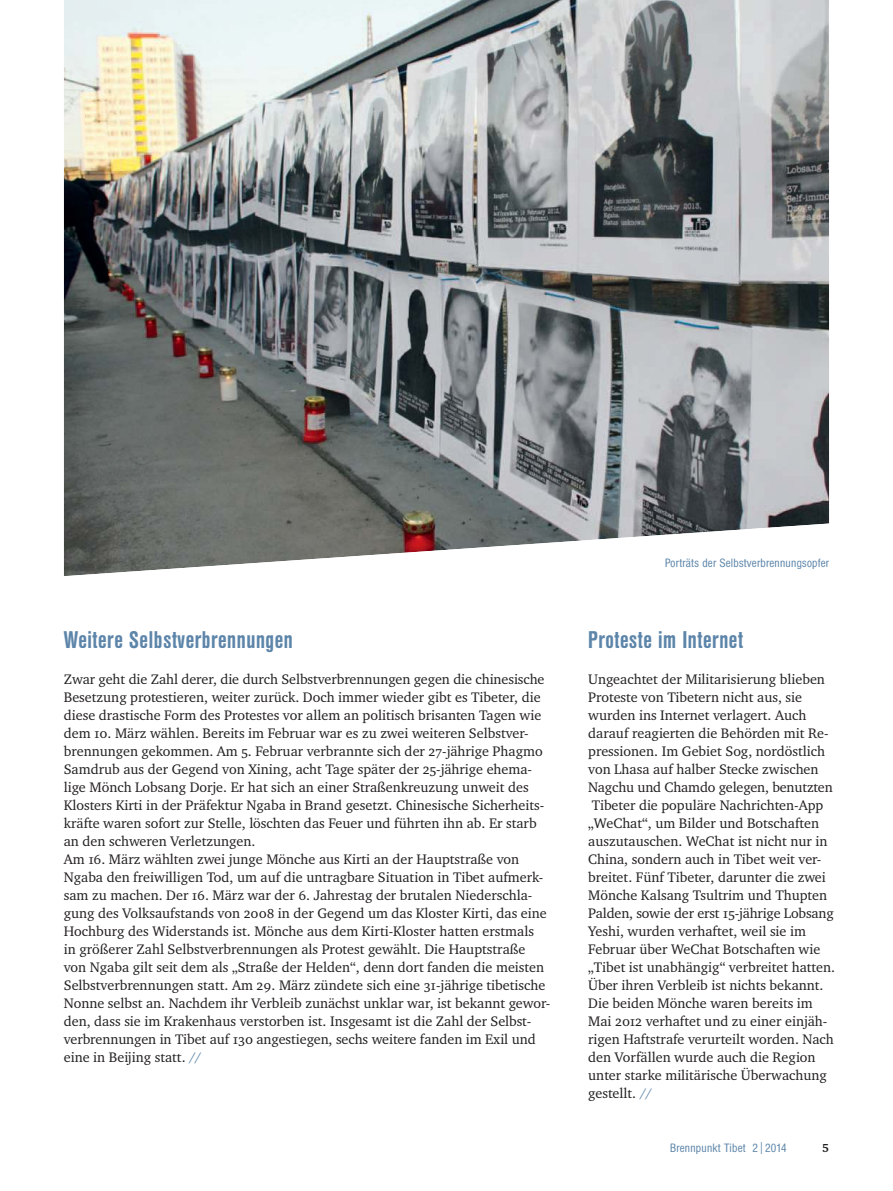
<style>
.page{position:relative;width:893px;height:1191px;background:#fff}
.page>*{position:absolute;margin:0;border:0;box-sizing:border-box;transform-origin:0 0}
.t1{font:500 24px "Helvetica Con BQ";letter-spacing:.025em;color:#5c85a9}
.t2{font:14.25px/18px "Charter EF";color:#221f1f}
.t3{font:300 12px "Helvetica Con BQ";letter-spacing:.025em;color:#5c85a9}
.t4{font:700 12px "Charter EF";color:#221f1f}
.s1{font-family:"Charter EF Regular SC"}
.s2{color:#5c85a9}
</style>
<div class="page">
<img style="left:64px;top:0;width:765px;height:576px">
<h1 class="t1" style="left:64px;top:627px;width:231px">weitere selbstverbrennungen</h1>
<p class="t2" style="left:64px;top:671px;width:488px">Zwar geht die Zahl derer, die durch Selbstverbrennungen gegen die chinesische Besetzung protestieren, weiter zurück. Doch immer wieder gibt es Tibeter, die diese drastische Form des Protestes vor allem an politisch brisanten Tagen wie dem <span class="s1">10</span>. März wählen. Bereits im Februar war es zu zwei weiteren Selbstver&shy;brennungen gekommen. Am <span class="s1">5</span>. Februar verbrannte sich der <span class="s1">27</span>-jährige Phagmo Samdrub aus der Gegend von Xining, acht Tage später der <span class="s1">25</span>-jährige ehema - lige Mönch Lobsang Dorje. Er hat sich an einer Straßenkreuzung unweit des Klosters Kirti in der Präfektur Ngaba in Brand gesetzt. Chinesische Sicherheits&shy;kräfte waren sofort zur Stelle, löschten das Feuer und führten ihn ab. Er starb an den schweren Verletzungen.<br>Am <span class="s1">16</span>. März wählten zwei junge Mönche aus Kirti an der Hauptstraße von Ngaba den freiwilligen Tod, um auf die untragbare Situation in Tibet aufmer k&shy;sam zu machen. Der <span class="s1">16</span>. März war der <span class="s1">6</span>. Jahrestag der brutalen Niederschla&shy;gung des Volksaufstands von <span class="s1">2008</span> in der Gegend um das Kloster Kirti, das eine Hochburg des Widerstands ist. Mönche aus dem Kirti-Kloster hatten erstmals<br>in größerer Zahl Selbstverbrennungen als Protest gewählt. Die Hauptstraße von Ngaba gilt seit dem als „Straße der Helden“, denn dort fanden die meisten Selbstverbrennungen statt. Am <span class="s1">29</span>. März zündete sich eine <span class="s1">31</span>-jährige tibetische Nonne selbst an. Nachdem ihr Verbleib zunächst unklar war, ist bekannt gewor&shy;den, dass sie im Krakenhaus verstorben ist. Insgesamt ist die Zahl der Selbst&shy;verbrennungen in Tibet auf <span class="s1">130</span> angestiegen, sechs weitere fanden im Exil und eine in Beijing statt. <span class="s2">//</span></p>
<p class="t3" style="left:665px;top:556px;width:165px">Porträts der Selbstverbrennungsopfer</p>
<h1 class="t1" style="left:588px;top:627px;width:156px">proteste im internet</h1>
<p class="t2" style="left:588px;top:671px;width:248px">Ungeachtet der Militarisierung blieben Proteste von Tibetern nicht aus, sie<br>wur den ins Internet verlagert. Auch darauf reagierten die Behörden mit Re&shy;pressionen. Im Gebiet Sog, nordöstlich von Lhasa auf halber Stecke zwischen Nagchu und Chamdo gelegen, benutzten Tibeter die populäre Nachrichten-App „WeChat“, um Bilder und Botschaften auszutauschen. WeChat ist nicht nur in China, sondern auch in Tibet weit ver&shy;breitet. Fünf Tibeter, darunter die zwei Mönche Kalsang Tsultrim und Thupten Palden, sowie der erst <span class="s1">15</span>-jährige Lobsang Yeshi, wurden verhaftet, weil sie im Februar über WeChat Botschaften wie „Tibet ist unabhängig“ verbreitet hatten.<br>Über ihren Verbleib ist nichts bekannt.<br>Die beiden Mönche waren bereits im Mai <span class="s1">2012</span> verhaftet und zu einer einjäh&shy;rigen Haftstrafe verurteilt worden. Nach den Vorfällen wurde auch die Region unter starke militärische Überwachung gestellt. <span class="s2">//</span></p>
<p class="t3" style="left:670px;top:1141px;width:118px">Brennpunkt Tibet 2 | 2014</p>
<p class="t4" style="left:822px;top:1143px;width:8px">5</p>
</div>
